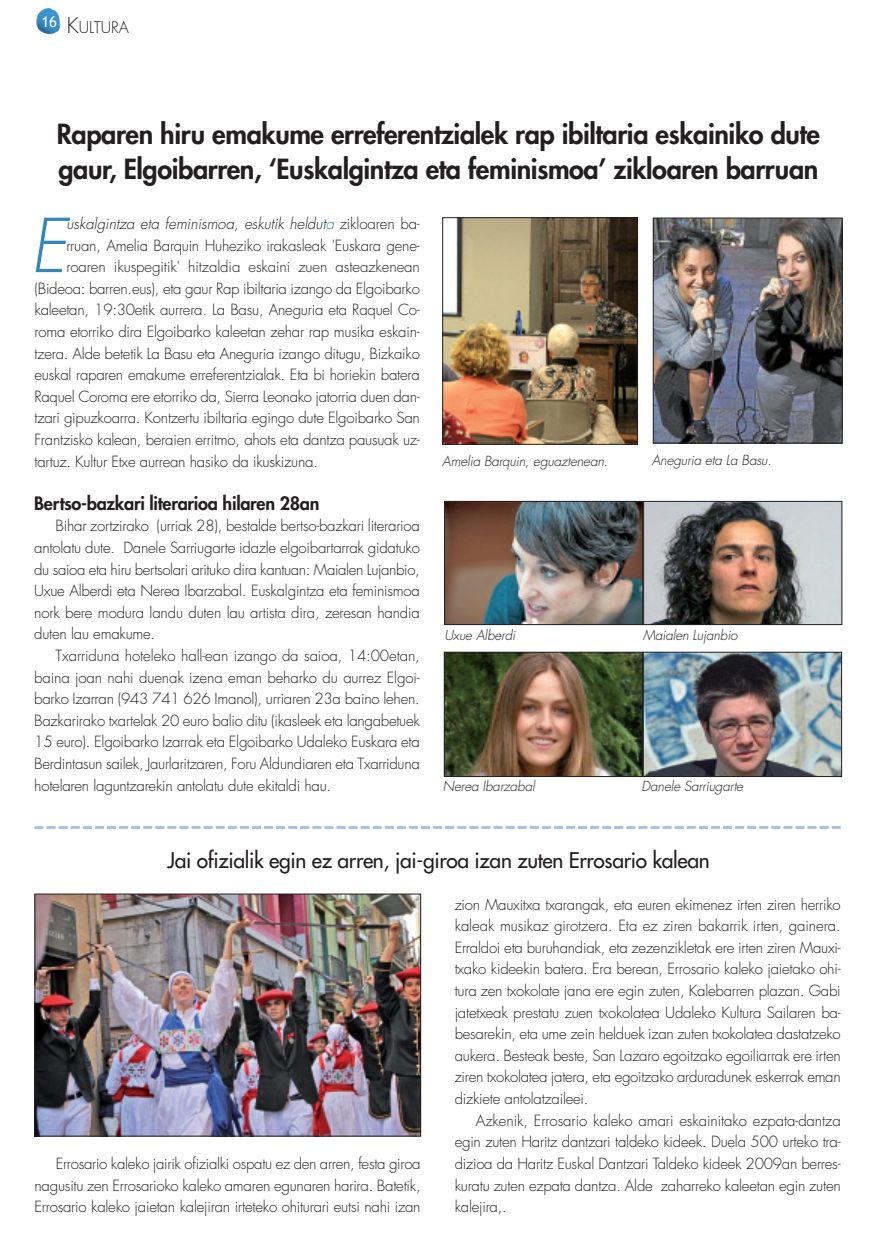
<style>
.page{position:relative;width:877px;height:1247px;background:#fff}
.page>*{position:absolute;margin:0;border:0;box-sizing:border-box;transform-origin:0 0}
.t1{font:italic 300 72.3px "Futura";color:#3287bb}
.t2{font:800 27px/34.5px "Futura";letter-spacing:-.015em;color:#231f20}
.t3{font:21px "Futura";letter-spacing:-.015em;color:#231f20}
.t4{font:800 18px "Futura";letter-spacing:-.015em;color:#231f20}
.t5{font:300 15.75px "Futura";color:#231f20}
.t6{font:300 15px/21.6px "Futura";letter-spacing:-.015em;color:#231f20;text-align:justify}
.t7{font:italic 300 15px "Futura";letter-spacing:-.005em;color:#231f20}
.t8{font:15px "Trebuchet MS";color:#fff}
.t9{font:italic 300 13.5px "Futura";letter-spacing:-.01em;color:#231f20}
.s1{font-size:21px}
.s2{color:#3287bb}
.s3{font-style:normal}
</style>
<div class="page">
<img style="left:36px;top:8px;width:24px;height:26px">
<img style="left:444px;top:219px;width:192px;height:224px">
<div style="left:442px;top:217px;width:196px;height:228px;border:1px solid #231f20"></div>
<img style="left:36px;top:896px;width:383px;height:238px">
<div style="left:34px;top:894px;width:387px;height:242px;border:1px solid #231f20"></div>
<img style="left:446px;top:503px;width:394px;height:120px">
<div style="left:444px;top:501px;width:199px;height:124px;border:1px solid #231f20"></div>
<div style="left:643px;top:501px;width:199px;height:124px;border:1px solid #231f20"></div>
<img style="left:446px;top:654px;width:394px;height:121px">
<div style="left:444px;top:652px;width:199px;height:125px;border:1px solid #231f20"></div>
<div style="left:643px;top:652px;width:199px;height:125px;border:1px solid #231f20"></div>
<img style="left:655px;top:220px;width:185px;height:221px">
<div style="left:653px;top:218px;width:189px;height:225px;border:1px solid #231f20"></div>
<svg style="left:34px;top:826px;width:807px;height:3px"></svg>
<p class="t8" style="left:41px;top:13px;width:17px">16</p>
<p class="t5" style="left:67px;top:20px;width:64px"><span class="s1">K</span>ULTURA</p>
<h2 class="t2" style="left:57px;top:119px;width:765px">Raparen hiru emakume erreferentzialek rap ibiltaria eskainiko dute gaur, Elgoibarren, ‘Euskalgintza eta feminismoa’ zikloaren barruan</h2>
<h1 class="t1" style="left:30px;top:212px;width:38px">E</h1>
<p class="t7" style="left:67px;top:217px;width:355px">uskalgintza eta feminismoa, eskutik heldut<span class="s2">a</span> <span class="s3">zikloaren ba-</span></p>
<p class="t6" style="left:66px;top:235px;width:355px">rruan, Amelia Barquin Huheziko irakasleak 'Euskara gene-</p>
<p class="t6" style="left:66px;top:257px;width:355px">roaren ikuspegitik' hitzaldia eskaini zuen asteazkenean</p>
<p class="t6" style="left:34px;top:279px;width:387px">(Bideoa: barren.eus), eta gaur Rap ibiltaria izango da Elgoibarko</p>
<p class="t6" style="left:34px;top:300px;width:387px">kaleetan, 19:30etik aurrera<span class="s2">.</span> La Basu, Aneguria eta Raquel Co-</p>
<p class="t6" style="left:34px;top:322px;width:387px">roma etorriko dira Elgoibarko kaleetan zehar rap musika eskain-</p>
<p class="t6" style="left:34px;top:343px;width:387px">tzera. Alde betetik La Basu eta Aneguria izango ditugu, Bizkaiko</p>
<p class="t6" style="left:34px;top:365px;width:387px">euskal raparen emakume erreferentzialak. Eta bi horiekin batera</p>
<p class="t6" style="left:34px;top:387px;width:387px">Raquel Coroma ere etorriko da, Sierra Leonako jatorria duen dan-</p>
<p class="t6" style="left:34px;top:408px;width:387px">tzari gipuzkoarra. Kontzertu ibiltaria egingo dute Elgoibarko San</p>
<p class="t6" style="left:34px;top:430px;width:387px">Frantzisko kalean, beraien erritmo, ahots eta dantza pausuak uz-</p>
<p class="t6" style="left:34px;top:451px;width:285px">tartuz. Kultur Etxe aurrean hasiko da ikuskizuna.</p>
<p class="t9" style="left:442px;top:455px;width:167px">Amelia Barquin, eguaztenean.</p>
<p class="t9" style="left:652px;top:454px;width:121px">Aneguria eta La Basu.</p>
<p class="t4" style="left:34px;top:494px;width:287px">Bertso-bazkari literarioa hilaren 28an</p>
<p class="t6" style="left:34px;top:516px;width:387px;text-indent:21px">Bihar zortzirako (urriak 28), bestalde bertso-bazkari literarioa antolatu dute. Danele Sarriugarte idazle elgoibartarrak gidatuko du saioa eta hiru bertsolari arituko dira kantuan: Maialen Lujanbio, Uxue Alberdi eta Nerea Ibarzabal. Euskalgintza eta feminismoa nork bere modura landu duten lau artista dira, zeresan handia duten lau emakume.</p>
<p class="t6" style="left:34px;top:646px;width:387px;text-indent:21px">Txarriduna hoteleko hall-ean izango da saioa, 14:00etan, baina joan nahi duenak izena eman beharko du aurrez Elgoi&shy;barko Izarran (943 741 626 Imanol), urriaren 23a baino lehen.<br>Bazkarirako txartelak 20 euro balio ditu (ikasleek eta langabetuek 15 euro). Elgoibarko Izarrak eta Elgoibarko Udaleko Euskara eta Berdintasun sailek, Jaurlaritzaren, Foru Aldundiaren eta Txarriduna hotelaren laguntzarekin antolatu dute ekitaldi hau.</p>
<p class="t9" style="left:444px;top:629px;width:72px">Uxue Alberdi</p>
<p class="t9" style="left:643px;top:629px;width:96px">Maialen Lujanbio</p>
<p class="t9" style="left:443px;top:779px;width:93px">Nerea Ibarzabal</p>
<p class="t9" style="left:642px;top:780px;width:103px">Danele Sarriugarte</p>
<h3 class="t3" style="left:168px;top:850px;width:544px">Jai ofizialik egin ez arren, jai-giroa izan zuten Errosario kalean</h3>
<p class="t6" style="left:35px;top:1154px;width:388px;text-indent:21px">Errosario kaleko jairik ofizialki ospatu ez den arren, festa giroa nagusitu zen Errosarioko kaleko amaren egunaren harira. Batetik, Errosario kaleko jaietan kalejiran irteteko ohiturari eutsi nahi izan</p>
<p class="t6" style="left:455px;top:894px;width:388px">zion Mauxitxa txarangak, eta euren ekimenez irten ziren herriko kaleak musikaz girotzera. Eta ez ziren bakarrik irten, gainera.<br>Erraldoi eta buruhandiak, eta zezenzikletak ere irten ziren Mauxi&shy;txako kideekin batera. Era berean, Errosario kaleko jaietako ohi&shy;tura zen txokolate jana ere egin zuten, Kalebarren plazan. Gabi jatetxeak prestatu zuen txokolatea Udaleko Kultura Sailaren ba&shy;besarekin, eta ume zein helduek izan zuten txokolatea dastatzeko aukera. Besteak beste, San Lazaro egoitzako egoiliarrak ere irten ziren txokolatea jatera, eta egoitzako arduradunek eskerrak eman dizkiete antolatzaileei.</p>
<p class="t6" style="left:455px;top:1110px;width:388px;text-indent:21px">Azkenik, Errosario kaleko amari eskainitako ezpata-dantza egin zuten Haritz dantzari taldeko kideek. Duela 500 urteko tra&shy;dizioa da Haritz Euskal Dantzari Taldeko kideek 2009an berres&shy;kuratu zuten ezpata dantza. Alde zaharreko kaleetan egin zuten kalejira,.</p>
</div>
